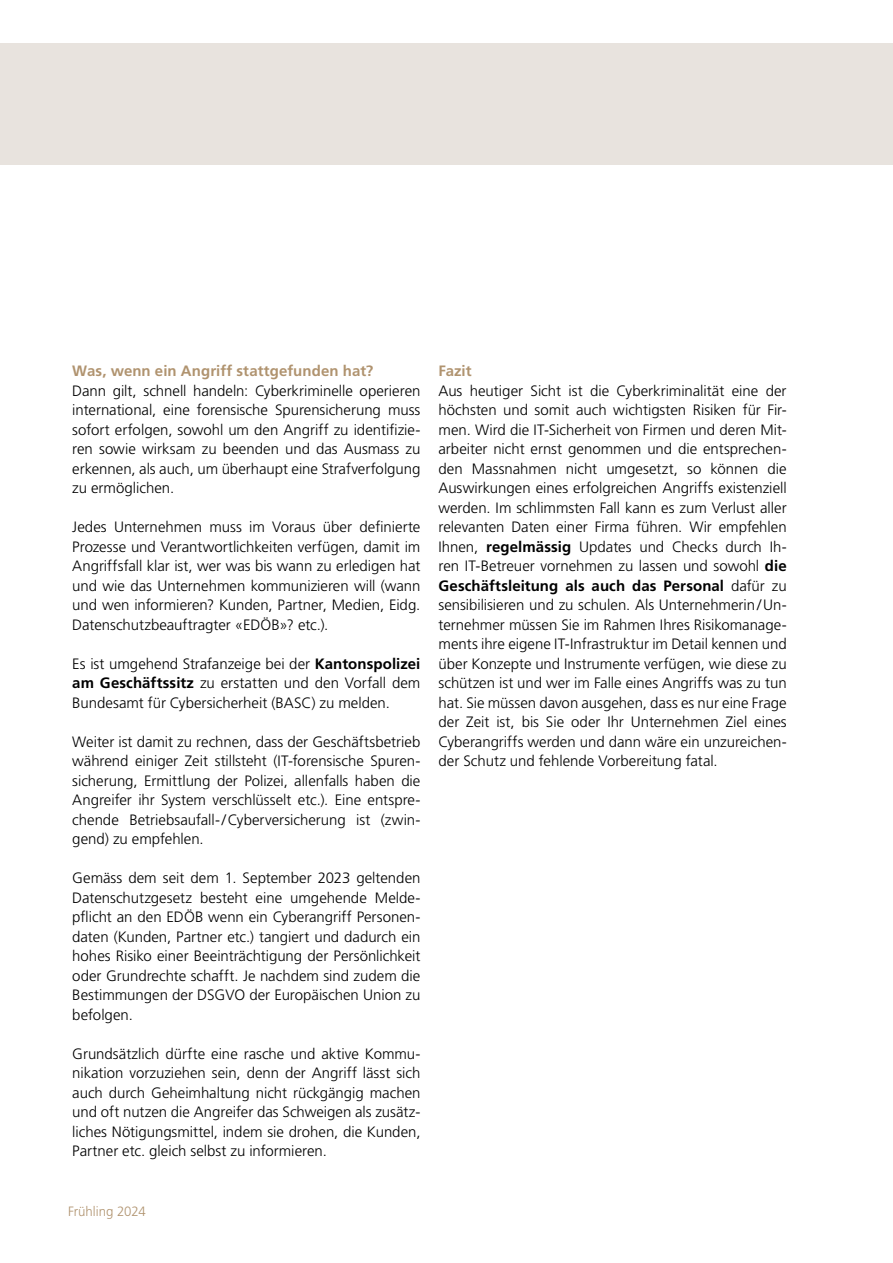
<style>
.page{position:relative;width:893px;height:1263px;background:#fff}
.page>*{position:absolute;margin:0;border:0;box-sizing:border-box;transform-origin:0 0}
.t1{font:300 15px/19.5px "Frutiger LT Std";color:#000;text-align:justify}
.t2{font:700 15px "Frutiger LT Std";letter-spacing:.005em;color:#b0936f}
.t3{font:300 13.5px "Frutiger LT Std";letter-spacing:-.005em;color:#b0936f}
.s1{font-weight:700}
</style>
<div class="page">
<div style="left:0;top:43px;width:893px;height:122px;background:#e8e3de"></div>
<p class="t2" style="left:72px;top:362px;width:303px">Was, wenn ein Angriff stattgefunden hat?</p>
<p class="t1" style="left:72px;top:381px;width:350px">Dann gilt, schnell handeln: Cyberkriminelle operieren international, eine forensische Spurensicherung muss sofort erfolgen, sowohl um den Angriff zu identifizie&shy;ren sowie wirksam zu beenden und das Ausmass zu erkennen, als auch, um überhaupt eine Strafverfolgung zu ermöglichen.</p>
<p class="t1" style="left:72px;top:517px;width:350px">Jedes Unternehmen muss im Voraus über definierte Prozesse und Verantwortlichkeiten verfügen, damit im Angriffsfall klar ist, wer was bis wann zu erledigen hat und wie das Unternehmen kommunizieren will (wann und wen informieren? Kunden, Partner, Medien, Eidg.<br>Datenschutzbeauftragter «EDÖB»? etc.).</p>
<p class="t1" style="left:72px;top:654px;width:350px">Es ist umgehend Strafanzeige bei der <span class="s1">Kantonspolizei am Geschäftssitz</span> zu erstatten und den Vorfall dem Bundesamt für Cybersicherheit (BASC) zu melden.</p>
<p class="t1" style="left:72px;top:732px;width:350px">Weiter ist damit zu rechnen, dass der Geschäftsbetrieb während einiger Zeit stillsteht (IT-forensische Spuren&shy;sicherung, Ermittlung der Polizei, allenfalls haben die Angreifer ihr System verschlüsselt etc.). Eine entspre&shy;chende Betriebsaufall- / Cyberversicherung ist (zwin&shy;gend) zu empfehlen.</p>
<p class="t1" style="left:72px;top:868px;width:350px">Gemäss dem seit dem 1. September 2023 geltenden Datenschutzgesetz besteht eine umgehende Melde&shy;pflicht an den EDÖB wenn ein Cyberangriff Personen&shy;daten (Kunden, Partner etc.) tangiert und dadurch ein hohes Risiko einer Beeinträchtigung der Persönlichkeit oder Grundrechte schafft. Je nachdem sind zudem die Bestimmungen der DSGVO der Europäischen Union zu befolgen.</p>
<p class="t1" style="left:72px;top:1044px;width:350px">Grundsätzlich dürfte eine rasche und aktive Kommu&shy;nikation vorzuziehen sein, denn der Angriff lässt sich auch durch Geheimhaltung nicht rückgängig machen und oft nutzen die Angreifer das Schweigen als zusätz&shy;liches Nötigungsmittel, indem sie drohen, die Kunden, Partner etc. gleich selbst zu informieren.</p>
<p class="t3" style="left:68px;top:1202px;width:81px">Frühling 2024</p>
<p class="t2" style="left:438px;top:362px;width:35px">Fazit</p>
<p class="t1" style="left:438px;top:381px;width:350px">Aus heutiger Sicht ist die Cyberkriminalität eine der höchsten und somit auch wichtigsten Risiken für Fir&shy;men. Wird die IT-Sicherheit von Firmen und deren Mit&shy;arbeiter nicht ernst genommen und die entsprechen&shy;den Massnahmen nicht umgesetzt, so können die Auswirkungen eines erfolgreichen Angriffs existenziell werden. Im schlimmsten Fall kann es zum Verlust aller relevanten Daten einer Firma führen. Wir empfehlen Ihnen, <span class="s1">regelmässig</span> Updates und Checks durch Ih&shy;ren IT-Betreuer vornehmen zu lassen und sowohl <span class="s1">die Geschäftsleitung als auch das Personal</span> dafür zu sensibilisieren und zu schulen. Als Unternehmerin / Un&shy;ternehmer müssen Sie im Rahmen Ihres Risikomanage&shy;ments ihre eigene IT-Infrastruktur im Detail kennen und über Konzepte und Instrumente verfügen, wie diese zu schützen ist und wer im Falle eines Angriffs was zu tun hat. Sie müssen davon ausgehen, dass es nur eine Frage der Zeit ist, bis Sie oder Ihr Unternehmen Ziel eines Cyberangriffs werden und dann wäre ein unzureichen&shy;der Schutz und fehlende Vorbereitung fatal.</p>
</div>
